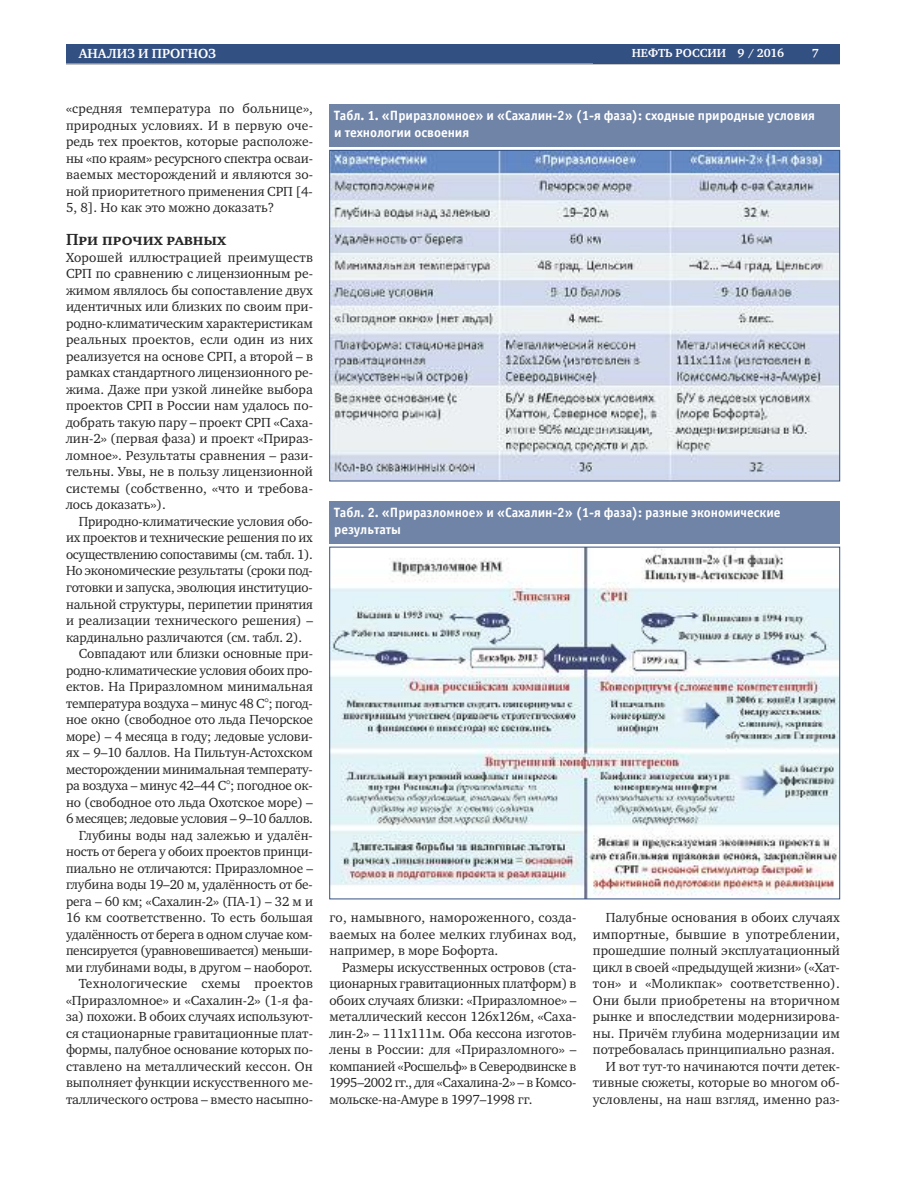
<style>
.page{position:relative;width:910px;height:1191px;background:#fff}
.page>*{position:absolute;margin:0;border:0;box-sizing:border-box;transform-origin:0 0}
.t1{font:700 16.5px "Charter SCC";color:#272627}
.t2{font:13.5px/16.5px "Charter C";letter-spacing:-.005em;color:#272627;text-align:justify}
.t3{font:700 13.5px/16.5px "Officina Sans C";letter-spacing:-.005em;color:#fff}
.t4{font:13.5px "Charter C";letter-spacing:.015em;color:#272627}
.t5{font:13.5px "Charter C";letter-spacing:-.025em;color:#272627}
.t6{font:700 13.5px "Charter C";color:#fff}
.t7{font:700 12px "Charter C";color:#fff}
</style>
<div class="page">
<div style="left:66px;top:45px;width:546px;height:19px;background:#335082"></div>
<hr style="left:66px;top:63px;width:774px;height:2px;background:#939393">
<div style="left:593px;top:45px;width:247px;height:19px;background:#335082"></div>
<img style="left:331px;top:152px;width:507px;height:327px">
<img style="left:331px;top:549px;width:507px;height:348px">
<div style="left:330px;top:501px;width:510px;height:43px;background:#7084a7"></div>
<div style="left:330px;top:104px;width:510px;height:43px;background:#7084a7"></div>
<p class="t6" style="left:79px;top:46px;width:139px">АНАЛИЗ И ПРОГНОЗ</p>
<p class="t7" style="left:632px;top:47px;width:154px">НЕФТЬ РОССИИ 9 / 2016</p>
<p class="t7" style="left:812px;top:47px;width:8px">7</p>
<p class="t2" style="left:66px;top:101px;width:249px">«средняя температура по больнице», природных условиях. И в первую оче&shy;редь тех проектов, которые расположе&shy;ны «по краям» ресурсного спектра осваи&shy;ваемых месторождений и являются зо&shy;ной приоритетного применения СРП [4- 5, 8]. Но как это можно доказать?</p>
<p class="t1" style="left:66px;top:231px;width:162px">При прочих равных</p>
<p class="t2" style="left:66px;top:249px;width:248px">Хорошей иллюстрацией преимуществ СРП по сравнению с лицензионным ре&shy;жимом являлось бы сопоставление двух идентичных или близких по своим при&shy;родно-климатическим характеристикам реальных проектов, если один из них реализуется на основе СРП, а второй – в рамках стандартного лицензионного ре&shy;жима. Даже при узкой линейке выбора проектов СРП в России нам удалось по&shy;добрать такую пару – проект СРП «Саха&shy;лин-2» (первая фаза) и проект «Прираз&shy;ломное». Результаты сравнения – рази&shy;тельны. Увы, не в пользу лицензионной системы (собственно, «что и требова&shy;лось доказать»).</p>
<p class="t2" style="left:79px;top:513px;width:236px">Природно-климатические условия обо-</p>
<p class="t2" style="left:66px;top:530px;width:248px">их проектов и технические решения по их</p>
<p class="t5" style="left:66px;top:547px;width:248px">осуществлению сопоставимы (см. табл. 1).</p>
<p class="t2" style="left:66px;top:563px;width:248px">Но экономические результаты (сроки под-</p>
<p class="t2" style="left:66px;top:579px;width:248px">готовки и запуска, эволюция институцио-</p>
<p class="t2" style="left:66px;top:596px;width:248px">нальной структуры, перипетии принятия</p>
<p class="t2" style="left:66px;top:612px;width:248px">и реализации технического решения) –</p>
<p class="t2" style="left:66px;top:629px;width:238px">кардинально различаются (см. табл. 2).</p>
<p class="t2" style="left:79px;top:645px;width:236px">Совпадают или близки основные при-</p>
<p class="t2" style="left:66px;top:662px;width:248px">родно-климатические условия обоих про-</p>
<p class="t2" style="left:66px;top:678px;width:248px">ектов. На Приразломном минимальная</p>
<p class="t2" style="left:66px;top:695px;width:248px">температура воздуха – минус 48 С°; погод-</p>
<p class="t2" style="left:66px;top:711px;width:248px">ное окно (свободное ото льда Печорское</p>
<p class="t2" style="left:66px;top:728px;width:248px">море) – 4 месяца в году; ледовые услови-</p>
<p class="t2" style="left:66px;top:744px;width:248px">ях – 9–10 баллов. На Пильтун-Астохском</p>
<p class="t2" style="left:66px;top:761px;width:248px">месторождении минимальная температу-</p>
<p class="t2" style="left:66px;top:777px;width:248px">ра воздуха – минус 42–44 С°; погодное ок-</p>
<p class="t2" style="left:66px;top:794px;width:248px">но (свободное ото льда Охотское море) –</p>
<p class="t2" style="left:66px;top:810px;width:248px">6 месяцев; ледовые условия – 9–10 баллов.</p>
<p class="t2" style="left:79px;top:827px;width:236px">Глубины воды над залежью и удалён-</p>
<p class="t2" style="left:66px;top:843px;width:248px">ность от берега у обоих проектов принци-</p>
<p class="t2" style="left:66px;top:860px;width:249px">пиально не отличаются: Приразломное –</p>
<p class="t2" style="left:66px;top:876px;width:248px">глубина воды 19–20 м, удалённость от бе-</p>
<p class="t2" style="left:66px;top:893px;width:248px">рега – 60 км; «Сахалин-2» (ПА-1) – 32 м и</p>
<p class="t2" style="left:66px;top:909px;width:248px">16 км соответственно. То есть большая</p>
<p class="t2" style="left:66px;top:926px;width:248px">удалённость от берега в одном случае ком-</p>
<p class="t5" style="left:66px;top:943px;width:248px">пенсируется (уравновешивается) меньши-</p>
<p class="t2" style="left:66px;top:959px;width:248px">ми глубинами воды, в другом – наоборот.</p>
<p class="t4" style="left:79px;top:976px;width:236px">Технологические схемы проектов</p>
<p class="t2" style="left:66px;top:992px;width:248px">«Приразломное» и «Сахалин-2» (1-я фа-</p>
<p class="t2" style="left:66px;top:1008px;width:249px">за) похожи. В обоих случаях используют-</p>
<p class="t2" style="left:66px;top:1025px;width:248px">ся стационарные гравитационные плат-</p>
<p class="t2" style="left:66px;top:1041px;width:248px">формы, палубное основание которых по-</p>
<p class="t2" style="left:66px;top:1058px;width:248px">ставлено на металлический кессон. Он</p>
<p class="t2" style="left:66px;top:1074px;width:248px">выполняет функции искусственного ме-</p>
<p class="t2" style="left:66px;top:1091px;width:248px">таллического острова – вместо насыпно-</p>
<p class="t3" style="left:334px;top:108px;width:482px">Табл. 1. «Приразломное» и «Сахалин-2» (1-я фаза): сходные природные условия и технологии освоения</p>
<p class="t3" style="left:334px;top:505px;width:448px">Табл. 2. «Приразломное» и «Сахалин-2» (1-я фаза): разные экономические результаты</p>
<p class="t2" style="left:329px;top:909px;width:248px">го, намывного, намороженного, созда&shy;ваемых на более мелких глубинах вод, например, в море Бофорта.</p>
<p class="t2" style="left:329px;top:959px;width:248px;text-indent:13px">Размеры искусственных островов (ста&shy;ционарных гравитационных платформ) в обоих случаях близки: «Приразломное» – металлический кессон 126x126м, «Саха&shy;лин-2» – 111x111м. Оба кессона изготов&shy;лены в России: для «Приразломного» – компанией «Росшельф» в Северодвинске в 1995–2002 гг., для «Сахалина-2» – в Комсо&shy;мольске-на-Амуре в 1997–1998 гг.</p>
<p class="t2" style="left:606px;top:909px;width:236px">Палубные основания в обоих случаях</p>
<p class="t4" style="left:593px;top:926px;width:248px">импортные, бывшие в употреблении,</p>
<p class="t2" style="left:593px;top:942px;width:248px">прошедшие полный эксплуатационный</p>
<p class="t2" style="left:593px;top:959px;width:248px">цикл в своей «предыдущей жизни» («Хат-</p>
<p class="t4" style="left:593px;top:976px;width:248px">тон» и «Моликпак» соответственно).</p>
<p class="t4" style="left:593px;top:992px;width:248px">Они были приобретены на вторичном</p>
<p class="t2" style="left:593px;top:1008px;width:248px">рынке и впоследствии модернизирова-</p>
<p class="t2" style="left:593px;top:1025px;width:248px">ны. Причём глубина модернизации им</p>
<p class="t2" style="left:593px;top:1041px;width:244px">потребовалась принципиально разная.</p>
<p class="t2" style="left:606px;top:1058px;width:236px">И вот тут-то начинаются почти детек-</p>
<p class="t2" style="left:593px;top:1074px;width:248px">тивные сюжеты, которые во многом об-</p>
<p class="t2" style="left:593px;top:1091px;width:248px">условлены, на наш взгляд, именно раз-</p>
</div>
